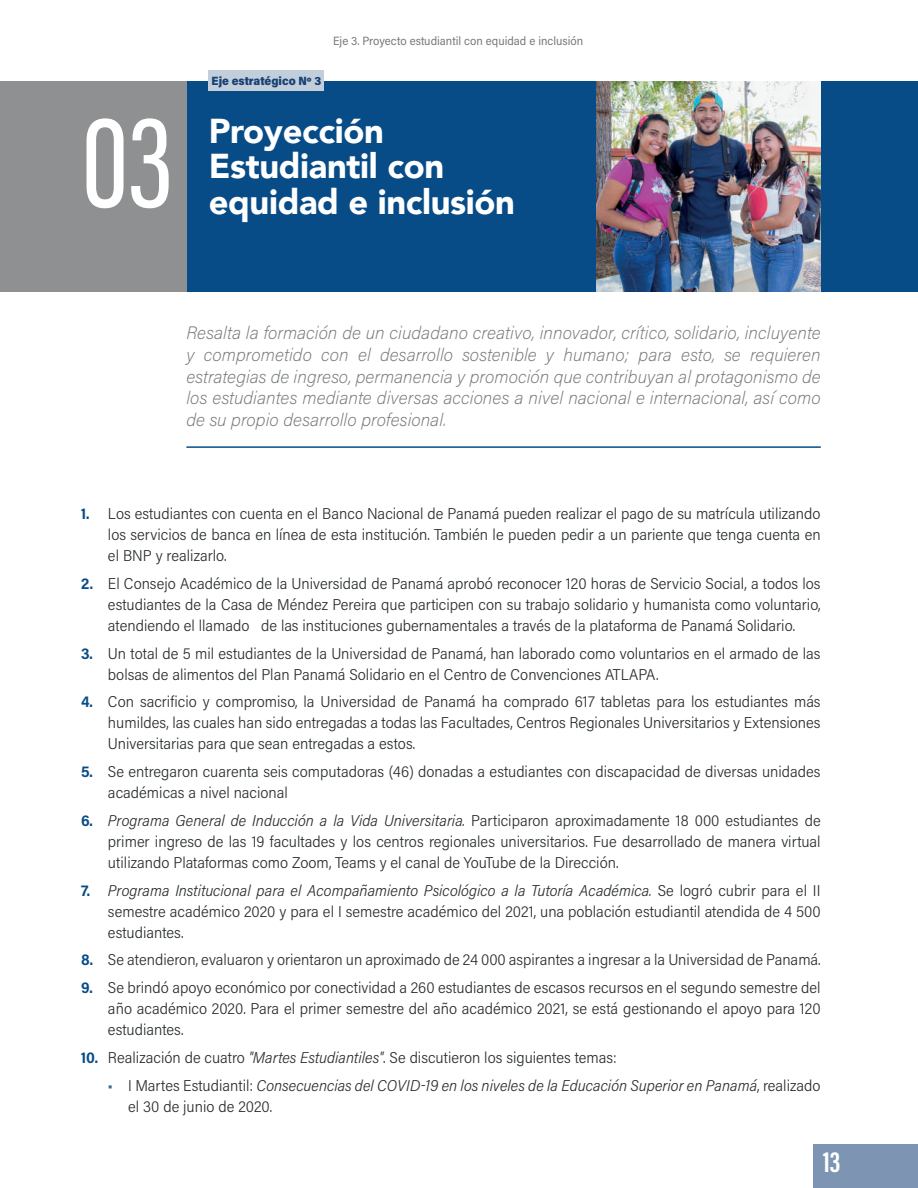
<style>
.page{position:relative;width:918px;height:1188px;background:#fff}
.page>*{position:absolute;margin:0;border:0;box-sizing:border-box;transform-origin:0 0}
.t1{font:500 135px "Acumin Pro Extra Cond";color:#fff}
.t2{font:900 34.5px/36px "Avenir";letter-spacing:-.01em;color:#fff}
.t3{font:700 30px "Acumin Pro Extra Cond";color:#fff}
.t4{font:italic 200 18px/21.6px "Acumin Pro";color:#75797b;text-align:justify}
.t5{font:300 15.75px/21px "Acumin Pro Semi Cond";color:#292d2f;text-align:justify}
.t6{font:italic 300 15.75px/21px "Acumin Pro Semi Cond";color:#292d2f}
.t7{font:12px "Acumin Pro Semi Cond";color:#75797b}
.t8{font:900 12px "Acumin Pro Semi Cond";color:#174074}
.s1{font-weight:700;color:#084c87}
.s2{font-style:italic}
.s3{font-weight:700;font-style:normal;color:#3b6c9a}
.s4{font-style:normal}
</style>
<div class="page">
<div style="left:814px;top:1145px;width:104px;height:43px;background:#7d95b3"></div>
<div style="left:0;top:81px;width:918px;height:211px;background:#084c87"></div>
<div style="left:0;top:81px;width:186px;height:211px;background:#8e9091"></div>
<img style="left:596px;top:81px;width:225px;height:211px">
<hr style="left:186px;top:446px;width:635px;height:2px;background:#084c87">
<div style="left:209px;top:71px;width:115px;height:20px;background:#c3cedb"></div>
<h1 class="t1" style="left:82px;top:80px;width:92px">03</h1>
<p class="t8" style="left:212px;top:73px;width:111px">Eje estratégico Nº 3</p>
<p class="t7" style="left:333px;top:32px;width:252px">Eje 3. Proyecto estudiantil con equidad e inclusión</p>
<h2 class="t2" style="left:209px;top:112px;width:237px">Proyección<br>Estudiantil con</h2>
<h2 class="t2" style="left:209px;top:184px;width:308px">equidad e inclusión</h2>
<p class="t4" style="left:186px;top:322px;width:636px">Resalta la formación de un ciudadano creativo, innovador, crítico, solidario, incluyente y comprometido con el desarrollo sostenible y humano; para esto, se requieren estrategias de ingreso, permanencia y promoción que contribuyan al protagonismo de los estudiantes mediante diversas acciones a nivel nacional e internacional, así como de su propio desarrollo profesional.</p>
<p class="t5" style="left:108px;top:503px;width:714px;text-indent:-27px"><span class="s1">1.</span> Los estudiantes con cuenta en el Banco Nacional de Panamá pueden realizar el pago de su matrícula utilizando los servicios de banca en línea de esta institución. También le pueden pedir a un pariente que tenga cuenta en el BNP y realizarlo.</p>
<p class="t5" style="left:108px;top:572px;width:714px;text-indent:-27px"><span class="s1">2.</span> El Consejo Académico de la Universidad de Panamá aprobó reconocer 120 horas de Servicio Social, a todos los estudiantes de la Casa de Méndez Pereira que participen con su trabajo solidario y humanista como voluntario, atendiendo el llamado de las instituciones gubernamentales a través de la plataforma de Panamá Solidario.</p>
<p class="t5" style="left:108px;top:642px;width:714px;text-indent:-27px"><span class="s1">3.</span> Un total de 5 mil estudiantes de la Universidad de Panamá, han laborado como voluntarios en el armado de las bolsas de alimentos del Plan Panamá Solidario en el Centro de Convenciones ATLAPA.</p>
<p class="t5" style="left:108px;top:691px;width:714px;text-indent:-27px"><span class="s1">4.</span> Con sacrificio y compromiso, la Universidad de Panamá ha comprado 617 tabletas para los estudiantes más humildes, las cuales han sido entregadas a todas las Facultades, Centros Regionales Universitarios y Extensiones Universitarias para que sean entregadas a estos.</p>
<p class="t5" style="left:108px;top:761px;width:714px;text-indent:-27px"><span class="s1">5.</span> Se entregaron cuarenta seis computadoras (46) donadas a estudiantes con discapacidad de diversas unidades académicas a nivel nacional</p>
<p class="t5" style="left:108px;top:809px;width:714px;text-indent:-27px"><span class="s1">6.</span> <span class="s2">Programa General de Inducción a la Vida Universitaria.</span> Participaron aproximadamente 18 000 estudiantes de primer ingreso de las 19 facultades y los centros regionales universitarios. Fue desarrollado de manera virtual utilizando Plataformas como Zoom, Teams y el canal de YouTube de la Dirección.</p>
<p class="t5" style="left:108px;top:879px;width:714px;text-indent:-27px"><span class="s1">7.</span> <span class="s2">Programa Institucional para el Acompañamiento Psicológico a la Tutoría Académica.</span> Se logró cubrir para el II semestre académico 2020 y para el I semestre académico del 2021, una población estudiantil atendida de 4 500 estudiantes.</p>
<p class="t5" style="left:81px;top:949px;width:741px"><span class="s1">8.</span> Se atendieron, evaluaron y orientaron un aproximado de 24 000 aspirantes a ingresar a la Universidad de Panamá.</p>
<p class="t5" style="left:108px;top:977px;width:714px;text-indent:-27px"><span class="s1">9.</span> Se brindó apoyo económico por conectividad a 260 estudiantes de escasos recursos en el segundo semestre del año académico 2020. Para el primer semestre del año académico 2021, se está gestionando el apoyo para 120 estudiantes.</p>
<p class="t5" style="left:81px;top:1046px;width:537px"><span class="s1">10.</span> Realización de cuatro <span class="s2">"Martes Estudiantiles"</span>. Se discutieron los siguientes temas:</p>
<p class="t6" style="left:128px;top:1074px;width:694px;text-indent:-20px"><span class="s3">•</span> <span class="s4">I Martes Estudiantil:</span> Consecuencias del COVID-19 en los niveles de la Educación Superior en Panamá<span class="s4">, realizado el 30 de junio de 2020.</span></p>
<h3 class="t3" style="left:823px;top:1143px;width:19px">13</h3>
</div>
